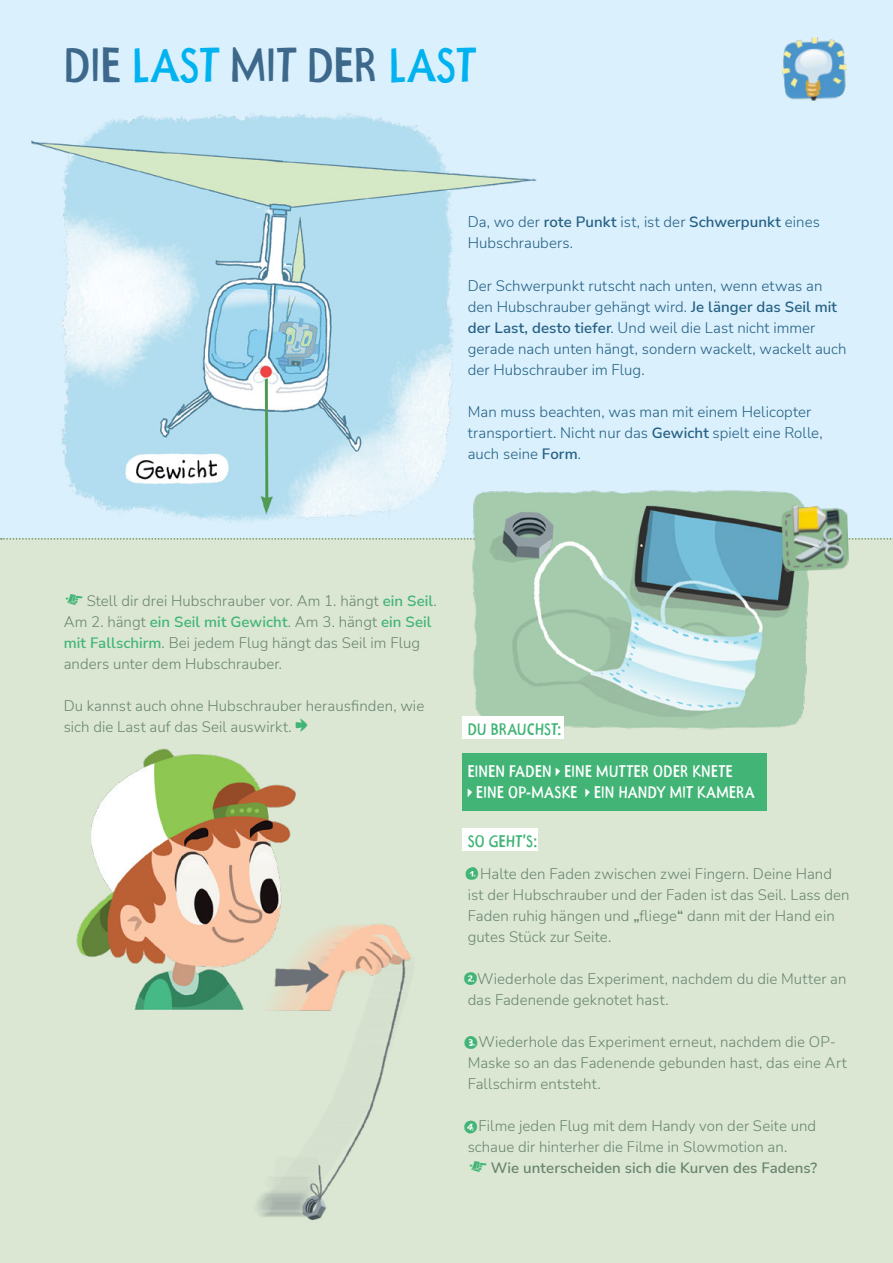
<style>
.page{position:relative;width:893px;height:1263px;background:#fff}
.page>*{position:absolute;margin:0;border:0;box-sizing:border-box;transform-origin:0 0}
.t1{font:48px "Frutimex Condensed";color:#3d688b}
.t2{font:16.5px/21px "Frutimex Condensed";letter-spacing:.02em;color:#fff}
.t3{font:16.5px "Frutimex Condensed";letter-spacing:.015em;color:#41b476}
.t4{font:300 15px/21px "Nunito Sans";letter-spacing:.005em;color:#68856f}
.t5{font:300 15px/21px "Nunito Sans";letter-spacing:.005em;color:#235f83}
.t6{font:600 15px "Nunito Sans";letter-spacing:.005em;color:#68856f}
.s1{color:#00b3f0}
.s2{font-weight:600}
.s3{font-weight:600;color:#41b476}
.s4{font-family:"Frutimex Condensed";font-weight:400;font-size:19.5px;color:#41b476}
.s5{font-family:"Frutimex Condensed";font-weight:400;color:#41b476}
</style>
<div class="page">
<img style="left:1px;top:0;width:892px;height:1263px">
<img style="left:0;top:0;width:1px;height:1263px">
<div style="left:462px;top:716px;width:101px;height:23px;background:#fff"></div>
<div style="left:462px;top:828px;width:76px;height:23px;background:#fff"></div>
<div style="left:462px;top:753px;width:305px;height:58px;background:#41b476"></div>
<div style="left:468px;top:870px;width:9px;height:9px;background:#fff;border-radius:50%"></div>
<div style="left:466px;top:975px;width:9px;height:9px;background:#fff;border-radius:50%"></div>
<div style="left:467px;top:1038px;width:9px;height:9px;background:#fff;border-radius:50%"></div>
<div style="left:467px;top:1122px;width:9px;height:9px;background:#fff;border-radius:50%"></div>
<img style="left:781px;top:504px;width:68px;height:67px">
<img style="left:781px;top:36px;width:67px;height:66px">
<svg style="left:66px;top:594px;width:17px;height:11px"></svg>
<svg style="left:470px;top:1161px;width:17px;height:11px"></svg>
<h1 class="t1" style="left:64px;top:35px;width:413px">DIE <span class="s1">LAST</span> MIT DER <span class="s1">LAST</span></h1>
<p class="t5" style="left:468px;top:211px;width:354px">Da, wo der <span class="s2">rote Punkt</span> ist, ist der <span class="s2">Schwerpunkt</span> eines<br>Hubschraubers.</p>
<p class="t5" style="left:468px;top:274px;width:380px">Der Schwerpunkt rutscht nach unten, wenn etwas an den Hubschrauber gehängt wird. <span class="s2">Je länger das Seil mit der Last, desto tiefer</span>. Und weil die Last nicht immer gerade nach unten hängt, sondern wackelt, wackelt auch der Hubschrauber im Flug.</p>
<p class="t5" style="left:468px;top:400px;width:356px">Man muss beachten, was man mit einem Helicopter transportiert. Nicht nur das <span class="s2">Gewicht</span> spielt eine Rolle, auch seine <span class="s2">Form</span>.</p>
<p class="t4" style="left:64px;top:590px;width:374px;text-indent:23px">Stell dir drei Hubschrauber vor. Am 1. hängt <span class="s3">ein Seil</span>.<br>Am 2. hängt <span class="s3">ein Seil mit Gewicht</span>. Am 3. hängt <span class="s3">ein Seil mit Fallschirm</span>. Bei jedem Flug hängt das Seil im Flug anders unter dem Hubschrauber.</p>
<p class="t4" style="left:64px;top:695px;width:362px">Du kannst auch ohne Hubschrauber herausfinden, wie sich die Last auf das Seil auswirkt. <span class="s4">†</span></p>
<p class="t3" style="left:468px;top:719px;width:95px">DU BRAUCHST:</p>
<p class="t2" style="left:468px;top:761px;width:288px">EINEN FADEN { EINE MUTTER ODER KNETE<br>{ EINE OP-MASKE { EIN HANDY MIT KAMERA</p>
<p class="t3" style="left:468px;top:831px;width:71px">SO GEHT'S:</p>
<p class="t4" style="left:468px;top:863px;width:383px"><span class="s5">Õ</span> Halte den Faden zwischen zwei Fingern. Deine Hand ist der Hubschrauber und der Faden ist das Seil. Lass den Faden ruhig hängen und <span class="s2">„</span>fliege<span class="s2">“</span> dann mit der Hand ein gutes Stück zur Seite.</p>
<p class="t4" style="left:468px;top:968px;width:380px"><span class="s5">”</span> Wiederhole das Experiment, nachdem du die Mutter an das Fadenende geknotet hast.</p>
<p class="t4" style="left:468px;top:1031px;width:381px"><span class="s5">á</span> Wiederhole das Experiment erneut, nachdem die OP-<br>Maske so an das Fadenende gebunden hast, das eine Art<br>Fallschirm entsteht.</p>
<p class="t4" style="left:468px;top:1115px;width:350px"><span class="s5">à</span> Filme jeden Flug mit dem Handy von der Seite und schaue dir hinterher die Filme in Slowmotion an.</p>
<p class="t6" style="left:491px;top:1158px;width:328px">Wie unterscheiden sich die Kurven des Fadens?</p>
</div>
